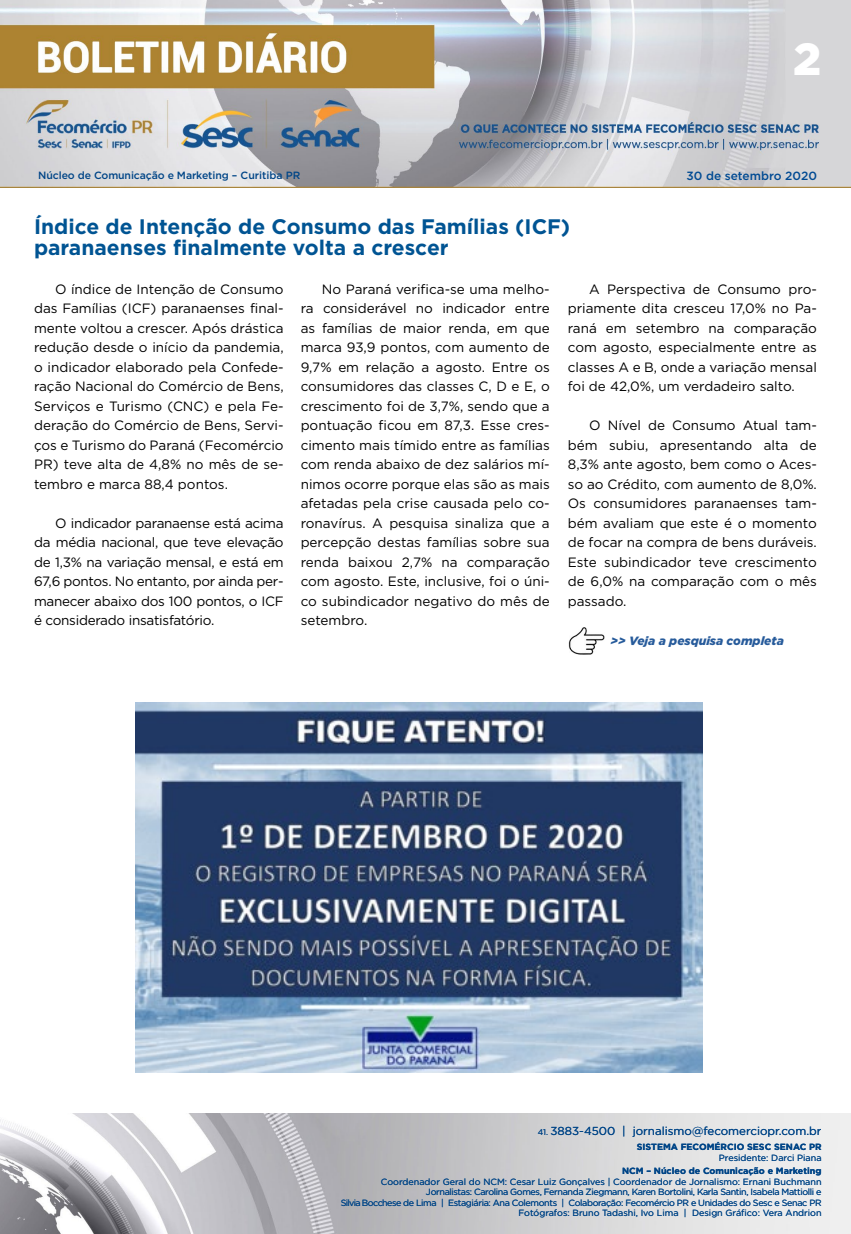
<style>
.page{position:relative;width:851px;height:1234px;background:#fff}
.page>*{position:absolute;margin:0;border:0;box-sizing:border-box;transform-origin:0 0}
.t1{font:900 45px "Gotham";color:#fff}
.t2{font:700 21px/21px "Gotham";color:#005493}
.t3{font:13.5px/19.5px "Gotham";color:#000;text-align:justify}
.t4{font:italic 900 12px "Gotham";color:#275b9b}
.t5{font:500 11.85px "Gotham";color:#004a93}
.t6{font:11.55px "Gotham";color:#004587}
.t7{font:500 10.5px "Gotham";letter-spacing:-.01em;color:#004587}
.t8{font:9px/10.5px "Gotham";letter-spacing:-.04em;color:#004587;text-align:right}
.t9{font:700 9px "Gotham";color:#004587}
.t10{font:9px "Gotham";color:#004587}
.s1{font-size:8.25px}
</style>
<div class="page">
<img style="left:0;top:0;width:850px;height:188px">
<img style="left:0;top:1113px;width:850px;height:120px">
<img style="left:569px;top:627px;width:35px;height:27px">
<img style="left:135px;top:702px;width:567px;height:370px">
<h1 class="t1" style="left:793px;top:28px;width:30px">2</h1>
<p class="t7" style="left:38px;top:168px;width:264px">Núcleo de Comunicação e Marketing – Curitiba PR</p>
<p class="t5" style="left:686px;top:167px;width:132px">30 de setembro 2020</p>
<h2 class="t2" style="left:34px;top:216px;width:537px">Índice de Intenção de Consumo das Famílias (ICF) paranaenses finalmente volta a crescer</h2>
<p class="t3" style="left:300px;top:279px;width:250px;text-indent:21px">No Paraná verifica-se uma melho&shy;ra considerável no indicador entre as famílias de maior renda, em que marca 93,9 pontos, com aumento de 9,7% em relação a agosto. Entre os consumidores das classes C, D e E, o crescimento foi de 3,7%, sendo que a pontuação ficou em 87,3. Esse cres&shy;cimento mais tímido entre as famílias com renda abaixo de dez salários mí&shy;nimos ocorre porque elas são as mais afetadas pela crise causada pelo co&shy;ronavírus. A pesquisa sinaliza que a percepção destas famílias sobre sua renda baixou 2,7% na comparação com agosto. Este, inclusive, foi o úni&shy;co subindicador negativo do mês de setembro.</p>
<p class="t3" style="left:567px;top:279px;width:250px;text-indent:21px">A Perspectiva de Consumo pro&shy;priamente dita cresceu 17,0% no Pa&shy;raná em setembro na comparação com agosto, especialmente entre as classes A e B, onde a variação mensal foi de 42,0%, um verdadeiro salto.</p>
<p class="t3" style="left:34px;top:279px;width:251px;text-indent:21px">O índice de Intenção de Consumo das Famílias (ICF) paranaenses final&shy;mente voltou a crescer. Após drástica redução desde o início da pandemia, o indicador elaborado pela Confede&shy;ração Nacional do Comércio de Bens, Serviços e Turismo (CNC) e pela Fe&shy;deração do Comércio de Bens, Servi&shy;ços e Turismo do Paraná (Fecomércio PR) teve alta de 4,8% no mês de se&shy;tembro e marca 88,4 pontos.</p>
<p class="t3" style="left:34px;top:513px;width:251px;text-indent:21px">O indicador paranaense está acima da média nacional, que teve elevação de 1,3% na variação mensal, e está em 67,6 pontos. No entanto, por ainda per&shy;manecer abaixo dos 100 pontos, o ICF é considerado insatisfatório.</p>
<p class="t3" style="left:567px;top:415px;width:250px;text-indent:21px">O Nível de Consumo Atual tam&shy;bém subiu, apresentando alta de 8,3% ante agosto, bem como o Aces&shy;so ao Crédito, com aumento de 8,0%.<br>Os consumidores paranaenses tam&shy;bém avaliam que este é o momento de focar na compra de bens duráveis.<br>Este subindicador teve crescimento de 6,0% na comparação com o mês passado.</p>
<p class="t4" style="left:610px;top:632px;width:175px">&gt;&gt; Veja a pesquisa completa</p>
<p class="t6" style="left:537px;top:1123px;width:285px"><span class="s1">41.</span> 3883-4500 | jornalismo@fecomerciopr.com.br</p>
<p class="t9" style="left:636px;top:1140px;width:186px">SISTEMA FECOMÉRCIO SESC SENAC PR</p>
<p class="t10" style="left:718px;top:1151px;width:104px">Presidente: Darci Piana</p>
<p class="t9" style="left:622px;top:1164px;width:201px">NCM – Núcleo de Comunicação e Marketing</p>
<p class="t8" style="left:341px;top:1175px;width:482px">Coordenador Geral do NCM: Cesar Luiz Gonçalves | Coordenador de Jornalismo: Ernani Buchmann Jornalistas: Carolina Gomes, Fernanda Ziegmann, Karen Bortolini, Karla Santin, Isabela Mattiolli e<br>Silvia Bocchese de Lima | Estagiária: Ana Colemonts | Colaboração: Fecomércio PR e Unidades do Sesc e Senac PR Fotógrafos: Bruno Tadashi, Ivo Lima | Design Gráfico: Vera Andrion</p>
</div>
